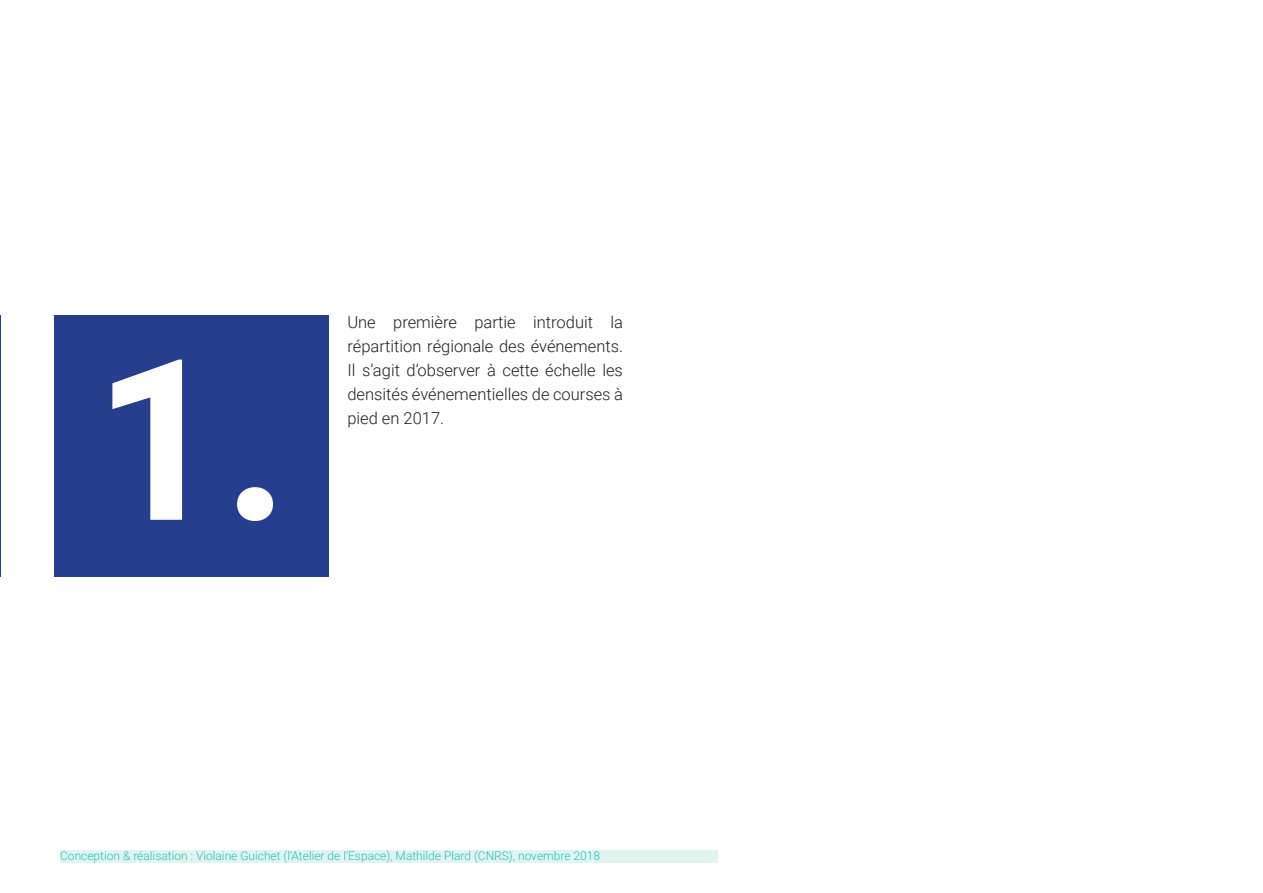
<style>
.page{position:relative;width:1263px;height:893px;background:#fff}
.page>*{position:absolute;margin:0;border:0;box-sizing:border-box;transform-origin:0 0}
.t1{font:700 225px "Roboto";color:#fff}
.Paragraphe{font:300 16.5px/24px "Roboto";color:#231f20;text-align:justify}
.t2{font:300 12px "Roboto";color:#2abdb8}
</style>
<div class="page">
<div style="left:60px;top:851px;width:658px;height:12px;background:#e0f5f0"></div>
<hr style="left:0;top:316px;width:1px;height:261px;background:#253f8e">
<div style="left:54px;top:316px;width:274px;height:261px;background:#253f8e"></div>
<p class="t1" style="left:94px;top:282px;width:196px">1.</p>
<p class="Paragraphe" style="left:347px;top:310px;width:277px">Une première partie introduit la répartition régionale des événements.<br>Il s’agit d’observer à cette échelle les densités événementielles de courses à pied en 2017.</p>
<p class="t2" style="left:60px;top:847px;width:541px">Conception &amp; réalisation : Violaine Guichet (l’Atelier de l’Espace), Mathilde Plard (CNRS), novembre 2018</p>
</div>
